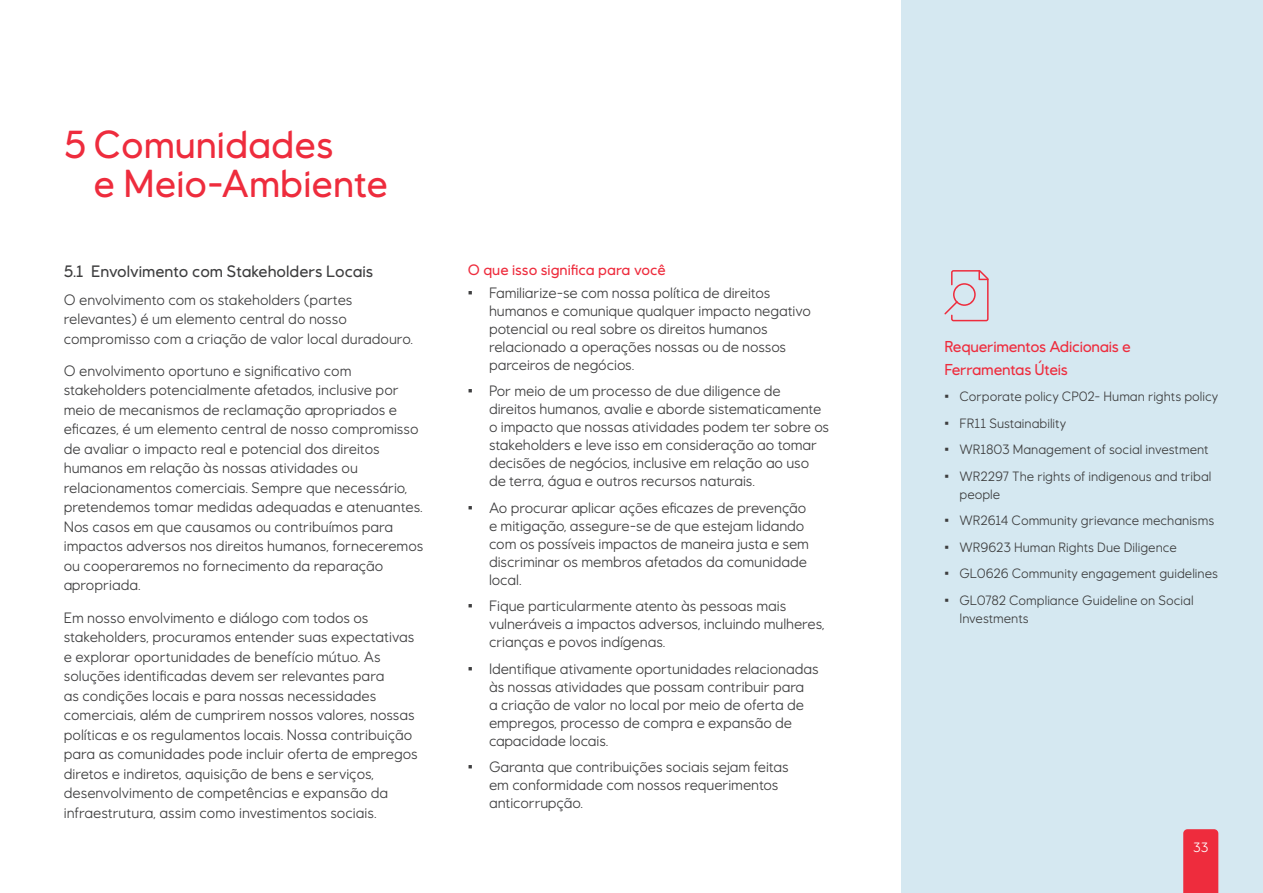
<style>
.page{position:relative;width:1263px;height:893px;background:#fff}
.page>*{position:absolute;margin:0;border:0;box-sizing:border-box;transform-origin:0 0}
.section_title{font:500 39px/39px "Equinor";color:#ee2c3d}
.content_section_head{font:500 16.5px "Equinor";color:#3e3e3f}
.grey_zone_title{font:500 15.75px/22.5px "Equinor";letter-spacing:-.015em;color:#ee2c3d}
.body{font:15px/19.5px "Equinor";letter-spacing:-.005em;color:#3e3e3f}
.meaning{font:500 15px "Equinor";color:#ee2c3d}
.t1{font:13.5px/18px "Equinor";color:#3e3e3f}
.t2{font:13.5px "Equinor";color:#fff}
</style>
<div class="page">
<div style="left:901px;top:0;width:362px;height:893px;background:#d5e8f1"></div>
<svg style="left:944px;top:270px;width:44px;height:51px"></svg>
<div style="left:1183px;top:829px;width:35px;height:64px;background:#ee2c3d"></div>
<p class="section_title" style="left:94px;top:125px;width:296px;text-indent:-30px">5 Comunidades<br>e Meio-Ambiente</p>
<p class="content_section_head" style="left:64px;top:261px;width:311px">5.1 Envolvimento com Stakeholders Locais</p>
<p class="body" style="left:64px;top:290px;width:351px">O envolvimento com os stakeholders (partes relevantes) é um elemento central do nosso compromisso com a criação de valor local duradouro.</p>
<p class="body" style="left:64px;top:361px;width:361px">O envolvimento oportuno e significativo com stakeholders potencialmente afetados, inclusive por meio de mecanismos de reclamação apropriados e eficazes, é um elemento central de nosso compromisso de avaliar o impacto real e potencial dos direitos humanos em relação às nossas atividades ou relacionamentos comerciais. Sempre que necessário, pretendemos tomar medidas adequadas e atenuantes.<br>Nos casos em que causamos ou contribuímos para impactos adversos nos direitos humanos, forneceremos ou cooperaremos no fornecimento da reparação apropriada.</p>
<p class="body" style="left:64px;top:608px;width:356px">Em nosso envolvimento e diálogo com todos os stakeholders, procuramos entender suas expectativas e explorar oportunidades de benefício mútuo. As soluções identificadas devem ser relevantes para<br>as condições locais e para nossas necessidades comerciais, além de cumprirem nossos valores, nossas políticas e os regulamentos locais. Nossa contribuição para as comunidades pode incluir oferta de empregos diretos e indiretos, aquisição de bens e serviços, desenvolvimento de competências e expansão da infraestrutura, assim como investimentos sociais.</p>
<p class="meaning" style="left:468px;top:261px;width:200px">O que isso significa para você</p>
<p class="body" style="left:489px;top:283px;width:323px;line-height:18px;text-indent:-21px">• Familiarize-se com nossa política de direitos humanos e comunique qualquer impacto negativo potencial ou real sobre os direitos humanos relacionado a operações nossas ou de nossos parceiros de negócios.</p>
<p class="body" style="left:489px;top:382px;width:342px;line-height:18px;text-indent:-21px">• Por meio de um processo de due diligence de direitos humanos, avalie e aborde sistematicamente o impacto que nossas atividades podem ter sobre os stakeholders e leve isso em consideração ao tomar decisões de negócios, inclusive em relação ao uso de terra, água e outros recursos naturais.</p>
<p class="body" style="left:489px;top:498px;width:322px;line-height:18px;text-indent:-21px">• Ao procurar aplicar ações eficazes de prevenção e mitigação, assegure-se de que estejam lidando com os possíveis impactos de maneira justa e sem discriminar os membros afetados da comunidade local.</p>
<p class="body" style="left:489px;top:597px;width:337px;line-height:18px;text-indent:-21px">• Fique particularmente atento às pessoas mais vulneráveis a impactos adversos, incluindo mulheres, crianças e povos indígenas.</p>
<p class="body" style="left:489px;top:659px;width:331px;line-height:18px;text-indent:-21px">• Identifique ativamente oportunidades relacionadas às nossas atividades que possam contribuir para<br>a criação de valor no local por meio de oferta de empregos, processo de compra e expansão de capacidade locais.</p>
<p class="body" style="left:489px;top:758px;width:301px;line-height:18px;text-indent:-21px">• Garanta que contribuições sociais sejam feitas em conformidade com nossos requerimentos anticorrupção.</p>
<p class="grey_zone_title" style="left:944px;top:335px;width:188px">Requerimentos Adicionais e<br>Ferramentas Úteis</p>
<p class="t1" style="left:944px;top:388px;width:275px">• Corporate policy CP02- Human rights policy</p>
<p class="t1" style="left:944px;top:414px;width:123px">• FR11 Sustainability</p>
<p class="t1" style="left:944px;top:441px;width:266px">• WR1803 Management of social investment</p>
<p class="t1" style="left:959px;top:467px;width:254px;text-indent:-15px">• WR2297 The rights of indigenous and tribal people</p>
<p class="t1" style="left:944px;top:512px;width:271px">• WR2614 Community grievance mechanisms</p>
<p class="t1" style="left:944px;top:538px;width:234px">• WR9623 Human Rights Due Diligence</p>
<p class="t1" style="left:944px;top:565px;width:275px">• GL0626 Community engagement guidelines</p>
<p class="t1" style="left:959px;top:591px;width:236px;text-indent:-15px">• GL0782 Compliance Guideline on Social<br>Investments</p>
<p class="t2" style="left:1193px;top:839px;width:17px">33</p>
</div>
